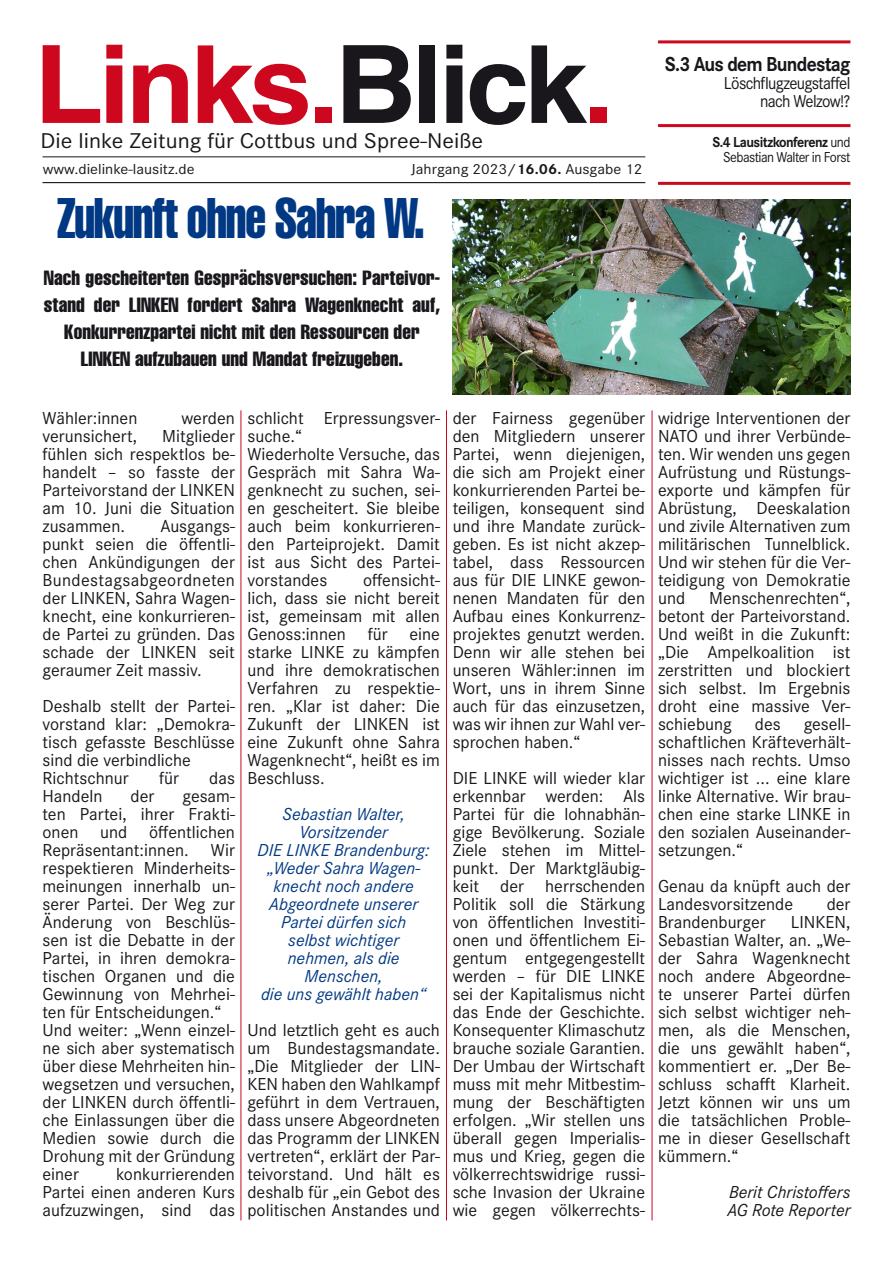
<style>
.page{position:relative;width:893px;height:1263px;background:#fff}
.page>*{position:absolute;margin:0;border:0;box-sizing:border-box;transform-origin:0 0}
.t1{font:700 108px "Helvetica";letter-spacing:-.04em;color:#cd071e;scale:1.05 1}
.t2{font:extra-condensed 56.1px "Helvetica";letter-spacing:-.025em;color:#003883;scale:.87 1}
.t3{font:22.2px "Corporate S";color:#1a171c;scale:1.08 1}
.t4{font:700 21px "Corporate S";letter-spacing:-.04em;color:#1a171c;scale:.93 1}
.t5{font:extra-condensed 20.25px/27px "Helvetica";letter-spacing:.005em;color:#1a171c;text-align:center}
.t6{font:18px/18px "Corporate S";color:#1a171c;text-align:justify}
.t7{font:italic 18px/18px "Corporate S";color:#003883;text-align:center}
.t8{font:18px "Corporate S";letter-spacing:-.04em;color:#1a171c;scale:.93 1}
.t9{font:italic 18px "Corporate S";color:#1a171c}
.t10{font:15px "Corporate S";color:#1a171c;scale:1.08 1}
.t11{font:700 15px "Corporate S";letter-spacing:-.04em;color:#1a171c;scale:.93 1}
.t12{font:15px "Corporate S";letter-spacing:-.04em;color:#1a171c;scale:.93 1}
.s1{color:#1a171c}
.s2{font-weight:700}
.s3{font-weight:400}
</style>
<div class="page">
<hr style="left:43px;top:182px;width:602px;height:1px;background:#1a171c">
<hr style="left:43px;top:156px;width:602px;height:1px;background:#1a171c">
<hr style="left:658px;top:40px;width:192px;height:3px;background:#cd071e">
<hr style="left:658px;top:182px;width:192px;height:3px;background:#cd071e">
<hr style="left:658px;top:124px;width:192px;height:3px;background:#cd071e">
<hr style="left:241px;top:410px;width:1px;height:810px;background:#cd071e">
<hr style="left:446px;top:410px;width:1px;height:810px;background:#cd071e">
<img style="left:453px;top:200px;width:397px;height:194px">
<hr style="left:652px;top:410px;width:1px;height:810px;background:#cd071e">
<p class="t1" style="left:34px;top:-2px;width:554px">Links.<span class="s1">Blick</span>.</p>
<p class="t3" style="left:41px;top:128px;width:411px">Die linke Zeitung für Cottbus und Spree-Neiße</p>
<p class="t10" style="left:43px;top:161px;width:142px">www.dielinke-lausitz.de</p>
<p class="t10" style="left:411px;top:161px;width:216px">Jahrgang 2023/<span class="s2">16.06.</span> Ausgabe 12</p>
<p class="t2" style="left:58px;top:183px;width:424px">Zukunft ohne Sahra W.</p>
<p class="t5" style="left:44px;top:264px;width:398px">Nach gescheiterten Gesprächsversuchen: Parteivor&shy;stand der LINKEN fordert Sahra Wagenknecht auf,<br>Konkurrenzpartei nicht mit den Ressourcen der</p>
<p class="t5" style="left:81px;top:345px;width:324px">LINKEN aufzubauen und Mandat freizugeben.</p>
<p class="t4" style="left:665px;top:52px;width:201px">S.3 Aus dem Bundestag</p>
<p class="t8" style="left:724px;top:73px;width:137px">Löschflugzeugstaffel</p>
<p class="t8" style="left:760px;top:91px;width:99px">nach Welzow!?</p>
<p class="t11" style="left:713px;top:133px;width:150px">S.4 Lausitzkonferenz <span class="s3">und</span></p>
<p class="t12" style="left:723px;top:148px;width:138px">Sebastian Walter in Forst</p>
<p class="t6" style="left:43px;top:409px;width:96px">Wähler:innen</p>
<p class="t6" style="left:181px;top:409px;width:55px">werden</p>
<p class="t6" style="left:43px;top:427px;width:96px">verunsichert,</p>
<p class="t6" style="left:43px;top:427px;width:194px;text-indent:120px">Mitglieder fühlen sich respektlos be&shy;handelt – so fasste der Parteivorstand der LINKEN am 10. Juni die Situation zusammen.</p>
<p class="t6" style="left:43px;top:517px;width:194px;text-indent:118px">Ausgangs&shy;punkt seien die öffentli&shy;chen Ankündigungen der Bundestagsabgeordneten der LINKEN, Sahra Wagen&shy;knecht, eine konkurrieren&shy;de Partei zu gründen. Das schade der LINKEN seit geraumer Zeit massiv.</p>
<p class="t6" style="left:43px;top:697px;width:194px">Deshalb stellt der Partei&shy;vorstand klar: „Demokra&shy;tisch gefasste Beschlüsse sind die verbindliche</p>
<p class="t6" style="left:43px;top:769px;width:88px">Richtschnur</p>
<p class="t6" style="left:159px;top:769px;width:21px">für</p>
<p class="t6" style="left:209px;top:769px;width:27px">das</p>
<p class="t6" style="left:43px;top:787px;width:61px">Handeln</p>
<p class="t6" style="left:131px;top:787px;width:25px">der</p>
<p class="t6" style="left:43px;top:787px;width:194px;text-indent:140px">gesam&shy;ten Partei, ihrer Frakti&shy;onen und öffentlichen Repräsentant:innen. Wir respektieren Minderheits&shy;meinungen innerhalb un&shy;serer Partei. Der Weg zur Änderung von Beschlüs&shy;sen ist die Debatte in der Partei, in ihren demokra&shy;tischen Organen und die Gewinnung von Mehrhei&shy;ten für Entscheidungen.“</p>
<p class="t6" style="left:43px;top:1021px;width:194px">Und weiter: „Wenn einzel&shy;ne sich aber systematisch über diese Mehrheiten hin&shy;wegsetzen und versuchen, der LINKEN durch öffentli&shy;che Einlassungen über die Medien sowie durch die Drohung mit der Gründung einer</p>
<p class="t6" style="left:43px;top:1165px;width:194px;text-indent:74px">konkurrierenden Partei einen anderen Kurs aufzuzwingen, sind das</p>
<p class="t6" style="left:247px;top:409px;width:194px">schlicht Erpressungsver&shy;suche.“</p>
<p class="t6" style="left:247px;top:445px;width:194px">Wiederholte Versuche, das Gespräch mit Sahra Wa&shy;genknecht zu suchen, sei&shy;en gescheitert. Sie bleibe auch beim konkurrieren&shy;den Parteiprojekt. Damit ist aus Sicht des Partei&shy;vorstandes</p>
<p class="t6" style="left:247px;top:571px;width:194px;text-indent:116px">offensicht&shy;lich, dass sie nicht bereit ist, gemeinsam mit allen Genoss:innen für eine starke LINKE zu kämpfen und ihre demokratischen Verfahren zu respektie&shy;ren. „Klar ist daher: Die Zukunft der LINKEN ist eine Zukunft ohne Sahra Wagenknecht“, heißt es im Beschluss.</p>
<p class="t7" style="left:283px;top:805px;width:124px">Sebastian Walter,</p>
<p class="t7" style="left:299px;top:823px;width:90px">Vorsitzender</p>
<p class="t7" style="left:258px;top:841px;width:174px">DIE LINKE Brandenburg:</p>
<p class="t7" style="left:267px;top:859px;width:155px">„Weder Sahra Wagen&shy;knecht noch andere</p>
<p class="t7" style="left:269px;top:895px;width:151px">Abgeordnete unserer</p>
<p class="t7" style="left:281px;top:913px;width:126px">Partei dürfen sich</p>
<p class="t7" style="left:288px;top:931px;width:112px">selbst wichtiger</p>
<p class="t7" style="left:288px;top:949px;width:113px">nehmen, als die</p>
<p class="t7" style="left:305px;top:967px;width:80px">Menschen,</p>
<p class="t7" style="left:261px;top:985px;width:167px">die uns gewählt haben“</p>
<p class="t6" style="left:247px;top:1021px;width:194px">Und letztlich geht es auch um Bundestagsmandate. „Die Mitglieder der LIN-KEN haben den Wahlkampf geführt in dem Vertrauen, dass unsere Abgeordneten das Programm der LINKEN vertreten“, erklärt der Par&shy;teivorstand. Und hält es deshalb für „ein Gebot des politischen Anstandes und</p>
<p class="t6" style="left:453px;top:409px;width:194px">der Fairness gegenüber den Mitgliedern unserer Partei, wenn diejenigen, die sich am Projekt einer konkurrierenden Partei be&shy;teiligen, konsequent sind und ihre Mandate zurück&shy;geben. Es ist nicht akzep&shy;tabel, dass Ressourcen aus für DIE LINKE gewon&shy;nenen Mandaten für den Aufbau eines Konkurrenz&shy;projektes genutzt werden.<br>Denn wir alle stehen bei unseren Wähler:innen im Wort, uns in ihrem Sinne auch für das einzusetzen, was wir ihnen zur Wahl ver&shy;sprochen haben.“</p>
<p class="t6" style="left:453px;top:769px;width:194px">DIE LINKE will wieder klar erkennbar werden: Als Partei für die lohnabhän&shy;gige Bevölkerung. Soziale Ziele stehen im Mittel&shy;punkt. Der Marktgläubig&shy;keit der herrschenden Politik soll die Stärkung von öffentlichen Investiti&shy;onen und öffentlichem Ei&shy;gentum entgegengestellt werden – für DIE LINKE sei der Kapitalismus nicht das Ende der Geschichte.<br>Konsequenter Klimaschutz brauche soziale Garantien.<br>Der Umbau der Wirtschaft muss mit mehr Mitbestim&shy;mung der Beschäftigten erfolgen. „Wir stellen uns überall gegen Imperialis&shy;mus und Krieg, gegen die völkerrechtswidrige russi&shy;sche Invasion der Ukraine wie gegen völkerrechts-</p>
<p class="t6" style="left:658px;top:409px;width:194px">widrige Interventionen der NATO und ihrer Verbünde&shy;ten. Wir wenden uns gegen Aufrüstung und Rüstungs&shy;exporte und kämpfen für Abrüstung, Deeskalation und zivile Alternativen zum militärischen Tunnelblick.<br>Und wir stehen für die Ver&shy;teidigung von Demokratie und</p>
<p class="t6" style="left:658px;top:589px;width:194px;text-indent:51px">Menschenrechten“, betont der Parteivorstand.<br>Und weißt in die Zukunft: „Die Ampelkoalition ist zerstritten und blockiert sich selbst. Im Ergebnis droht eine massive Ver&shy;schiebung</p>
<p class="t6" style="left:658px;top:715px;width:194px;text-indent:146px">gesell&shy;schaftlichen Kräfteverhält&shy;nisses nach rechts. Umso wichtiger ist ... eine klare linke Alternative. Wir brau&shy;chen eine starke LINKE in den sozialen Auseinander&shy;setzungen.“</p>
<p class="t6" style="left:658px;top:877px;width:194px">Genau da knüpft auch der<br>Landesvorsitzende</p>
<p class="t6" style="left:755px;top:715px;width:27px">des</p>
<p class="t6" style="left:827px;top:895px;width:25px">der</p>
<p class="t6" style="left:658px;top:913px;width:109px">Brandenburger</p>
<p class="t6" style="left:658px;top:913px;width:194px;text-indent:133px">LINKEN, Sebastian Walter, an. „We&shy;der Sahra Wagenknecht noch andere Abgeordne&shy;te unserer Partei dürfen sich selbst wichtiger neh&shy;men, als die Menschen, die uns gewählt haben“, kommentiert er. „Der Be&shy;schluss schafft Klarheit.<br>Jetzt können wir uns um die tatsächlichen Proble&shy;me in dieser Gesellschaft kümmern.“</p>
<p class="t9" style="left:729px;top:1182px;width:123px">Berit Christoffers</p>
<p class="t9" style="left:727px;top:1200px;width:125px">AG Rote Reporter</p>
</div>
